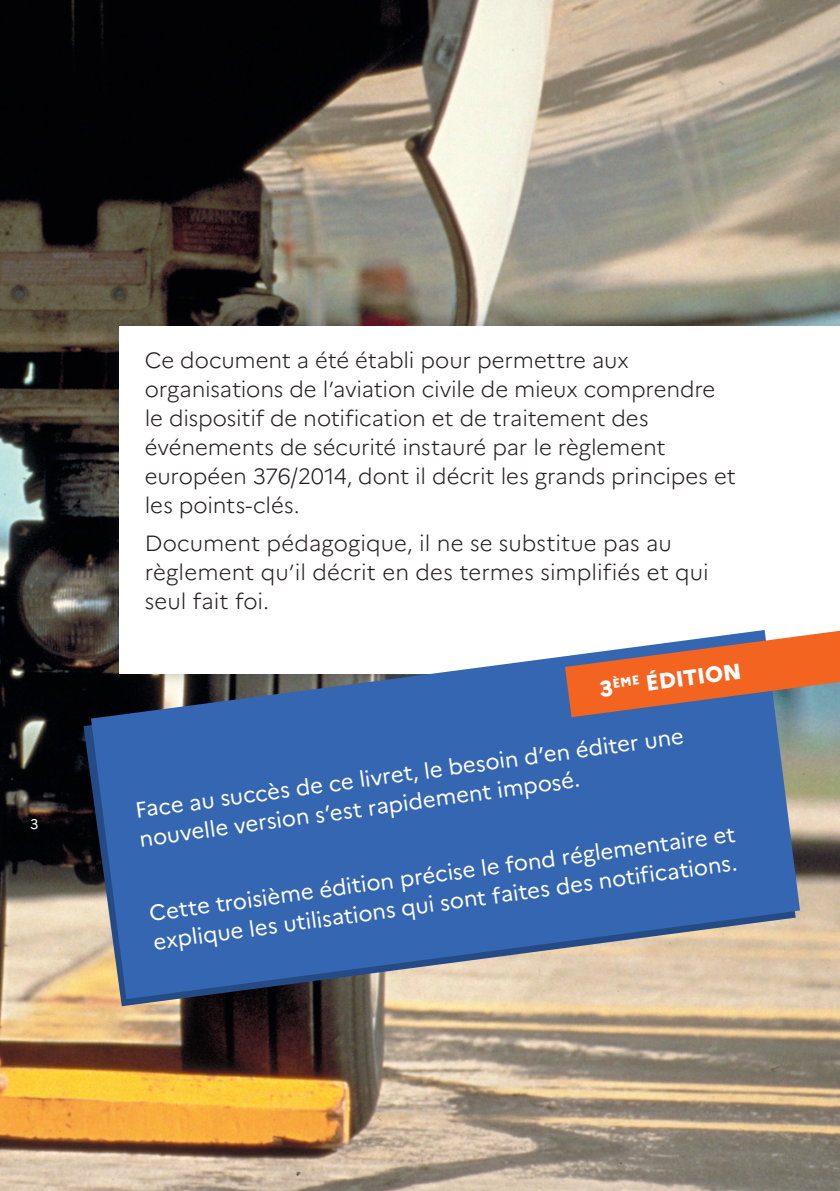
<style>
.page{position:relative;width:840px;height:1191px;background:#fff}
.page>*{position:absolute;margin:0;border:0;box-sizing:border-box;transform-origin:0 0}
.t1{font:300 22px/29px "Marianne";letter-spacing:-.005em;color:#231f20}
.t2{font:22px/28.6px "Marianne";color:#fff}
.texte_encadré{font:800 22px "Marianne";color:#fff}
.t3{font:14px "Marianne";color:#fff}
</style>
<div class="page">
<img style="left:0;top:0;width:839px;height:1191px">
<div style="left:101px;top:310px;width:738px;height:378px;background:#231f20;opacity:.3"></div>
<div style="left:119px;top:326px;width:720px;height:347px;background:#fff"></div>
<svg style="left:83px;top:637px;width:712px;height:369px;background:#8d7f6c"></svg>
<svg style="left:91px;top:630px;width:708px;height:369px;background:#5779ae"></svg>
<svg style="left:564px;top:631px;width:275px;height:86px;background:#c07b65"></svg>
<p class="t3" style="left:30px;top:815px;width:10px">3</p>
<p class="t1" style="left:145px;top:346px;width:592px">Ce document a été établi pour permettre aux organisations de l’aviation civile de mieux comprendre le dispositif de notification et de traitement des événements de sécurité instauré par le règlement européen 376/2014, dont il décrit les grands principes et les points-clés.</p>
<p class="t1" style="left:145px;top:528px;width:565px">Document pédagogique, il ne se substitue pas au règlement qu’il décrit en des termes simplifiés et qui seul fait foi.</p>
<p class="texte_encadré" style="left:597px;top:676px;width:144px;rotate:-8deg">3<sup>ÈME</sup> ÉDITION</p>
<p class="t2" style="left:133px;top:797px;width:554px;rotate:-8deg">Face au succès de ce livret, le besoin d’en éditer une nouvelle version s’est rapidement imposé.</p>
<p class="t2" style="left:147px;top:900px;width:592px;rotate:-8deg">Cette troisième édition précise le fond réglementaire et explique les utilisations qui sont faites des notifications.</p>
</div>
